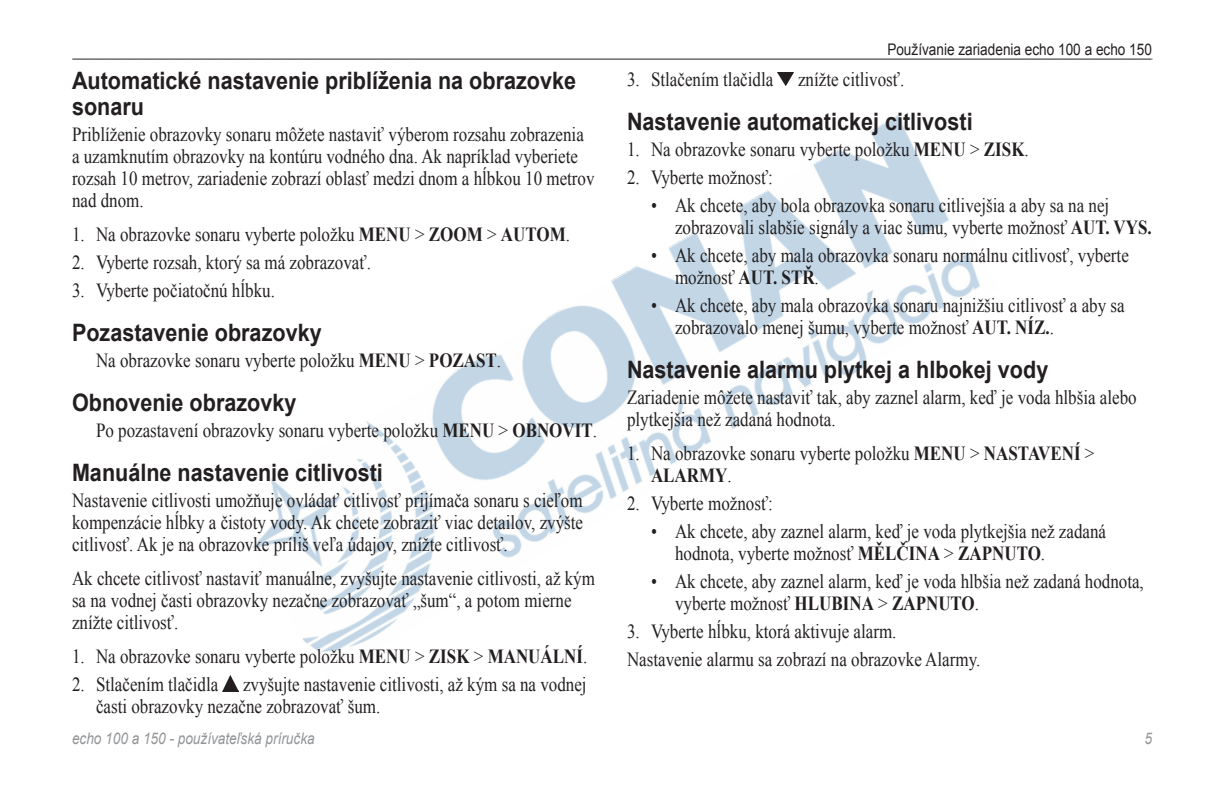
<style>
.page{position:relative;width:1224px;height:792px;background:#fff}
.page>*{position:absolute;margin:0;border:0;box-sizing:border-box;transform-origin:0 0}
.t1{font:700 24px/26px "Arial";color:#231f20;scale:.9 1}
.t2{font:20px/22px "Times New Roman";color:#231f20;scale:.85 1}
.t3{font:700 20px "Times New Roman";color:#231f20;scale:.85 1}
.t4{font:16px "Arial";color:#231f20;scale:.85 1}
.t5{font:italic 16px "Arial";color:#939598;scale:.85 1}
.s1{font-weight:700}
.s2{font-weight:400}
</style>
<div class="page">
<svg style="left:72px;top:59px;width:1081px;height:1px"></svg>
<img style="left:229px;top:115px;width:751px;height:561px">
<img style="left:223px;top:676px;width:16px;height:15px">
<img style="left:778px;top:72px;width:16px;height:14px">
<p class="t1" style="left:72px;top:69px;width:562px">Automatické nastavenie priblíženia na obrazovke sonaru</p>
<p class="t2" style="left:72px;top:123px;width:616px">Priblíženie obrazovky sonaru môžete nastaviť výberom rozsahu zobrazenia a uzamknutím obrazovky na kontúru vodného dna. Ak napríklad vyberiete rozsah 10 metrov, zariadenie zobrazí oblasť medzi dnom a hĺbkou 10 metrov nad dnom.</p>
<p class="t2" style="left:72px;top:223px;width:372px">1. Na obrazovke sonaru vyberte položku <span class="s1">MENU</span></p>
<p class="t3" style="left:415px;top:221px;width:184px"><span class="s2">&gt;</span> ZOOM <span class="s2">&gt;</span> AUTOM<span class="s2">.</span></p>
<p class="t2" style="left:72px;top:251px;width:353px">2. Vyberte rozsah, ktorý sa má zobrazovať.</p>
<p class="t2" style="left:72px;top:279px;width:240px">3. Vyberte počiatočnú hĺbku.</p>
<p class="t1" style="left:72px;top:321px;width:279px">Pozastavenie obrazovky</p>
<p class="t2" style="left:96px;top:349px;width:478px">Na obrazovke sonaru vyberte položku <span class="s1">MENU</span> &gt; <span class="s1">POZAST</span>.</p>
<p class="t1" style="left:72px;top:391px;width:251px">Obnovenie obrazovky</p>
<p class="t2" style="left:96px;top:419px;width:591px">Po pozastavení obrazovky sonaru vyberte položku <span class="s1">MENU</span> &gt; <span class="s1">OBNOVIT</span>.</p>
<p class="t1" style="left:72px;top:461px;width:347px">Manuálne nastavenie citlivosti</p>
<p class="t2" style="left:72px;top:489px;width:603px;text-align:justify">Nastavenie citlivosti umožňuje ovládať citlivosť prijímača sonaru s cieľom kompenzácie hĺbky a čistoty vody. Ak chcete zobraziť viac detailov, zvýšte citlivosť. Ak je na obrazovke príliš veľa údajov, znížte citlivosť.</p>
<p class="t2" style="left:72px;top:567px;width:617px">Ak chcete citlivosť nastaviť manuálne, zvyšujte nastavenie citlivosti, až kým sa na vodnej časti obrazovky nezačne zobrazovať „šum“, a potom mierne znížte citlivosť.</p>
<p class="t2" style="left:72px;top:645px;width:372px">1. Na obrazovke sonaru vyberte položku <span class="s1">MENU</span></p>
<p class="t3" style="left:415px;top:643px;width:204px"><span class="s2">&gt;</span> ZISK <span class="s2">&gt;</span> MANUÁLNÍ<span class="s2">.</span></p>
<p class="t2" style="left:96px;top:673px;width:579px;text-indent:-24px">2. Stlačením tlačidla zvyšujte nastavenie citlivosti, až kým sa na vodnej časti obrazovky nezačne zobrazovať šum.</p>
<p class="t4" style="left:887px;top:39px;width:313px">Používanie zariadenia echo 100 a echo 150</p>
<p class="t2" style="left:627px;top:68px;width:328px">3. Stlačením tlačidla znížte citlivosť.</p>
<p class="t1" style="left:627px;top:109px;width:386px">Nastavenie automatickej citlivosti</p>
<p class="t2" style="left:627px;top:138px;width:372px">1. Na obrazovke sonaru vyberte položku <span class="s1">MENU</span></p>
<p class="t3" style="left:970px;top:135px;width:71px"><span class="s2">&gt;</span> ZISK<span class="s2">.</span></p>
<p class="t2" style="left:627px;top:166px;width:173px">2. Vyberte možnosť:</p>
<p class="t2" style="left:675px;top:194px;width:563px;text-indent:-24px">• Ak chcete, aby bola obrazovka sonaru citlivejšia a aby sa na nej zobrazovali slabšie signály a viac šumu, vyberte možnosť <span class="s1">AUT. VYS.</span></p>
<p class="t2" style="left:675px;top:244px;width:535px;text-indent:-24px">• Ak chcete, aby mala obrazovka sonaru normálnu citlivosť, vyberte možnosť <span class="s1">AUT. STŘ</span>.</p>
<p class="t2" style="left:675px;top:294px;width:530px;text-indent:-24px">• Ak chcete, aby mala obrazovka sonaru najnižšiu citlivosť a aby sa zobrazovalo menej šumu, vyberte možnosť <span class="s1">AUT. NÍZ.</span>.</p>
<p class="t1" style="left:627px;top:357px;width:470px">Nastavenie alarmu plytkej a hlbokej vody</p>
<p class="t2" style="left:627px;top:386px;width:601px">Zariadenie môžete nastaviť tak, aby zaznel alarm, keď je voda hlbšia alebo plytkejšia než zadaná hodnota.</p>
<p class="t2" style="left:651px;top:442px;width:523px;text-indent:-24px">1. Na obrazovke sonaru vyberte položku <span class="s1">MENU</span> &gt; <span class="s1">NASTAVENÍ</span> &gt;<br><span class="s1">ALARMY</span>.</p>
<p class="t2" style="left:627px;top:492px;width:173px">2. Vyberte možnosť:</p>
<p class="t2" style="left:675px;top:520px;width:509px;text-indent:-24px">• Ak chcete, aby zaznel alarm, keď je voda plytkejšia než zadaná hodnota, vyberte možnosť <span class="s1">MĚLČINA</span> &gt; <span class="s1">ZAPNUTO</span>.</p>
<p class="t2" style="left:675px;top:570px;width:553px;text-indent:-24px">• Ak chcete, aby zaznel alarm, keď je voda hlbšia než zadaná hodnota, vyberte možnosť <span class="s1">HLUBINA</span> &gt; <span class="s1">ZAPNUTO</span>.</p>
<p class="t2" style="left:627px;top:617px;width:417px;line-height:28px">3. Vyberte hĺbku, ktorá aktivuje alarm.<br>Nastavenie alarmu sa zobrazí na obrazovke Alarmy.</p>
<p class="t5" style="left:72px;top:728px;width:287px">echo 100 a 150 - používateľská príručka</p>
<p class="t5" style="left:1144px;top:728px;width:10px">5</p>
</div>
